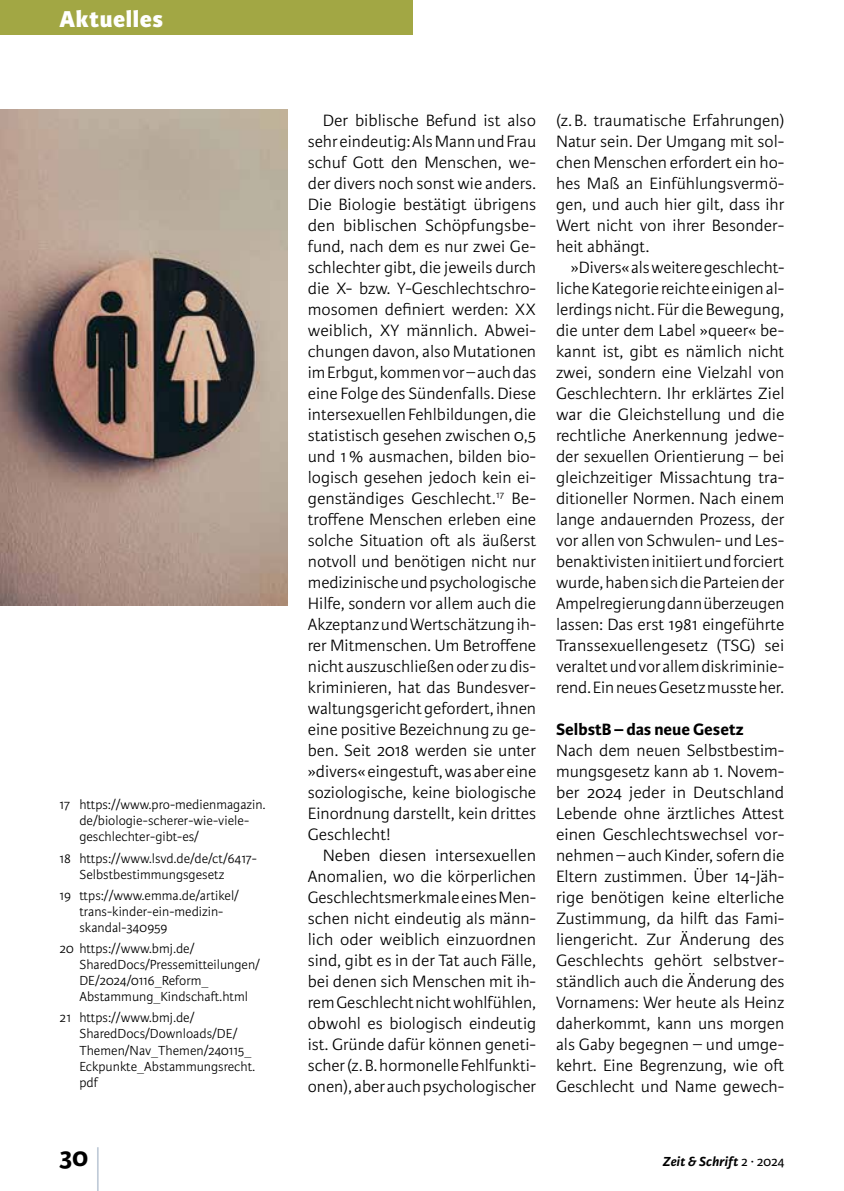
<style>
.page{position:relative;width:844px;height:1191px;background:#fff}
.page>*{position:absolute;margin:0;border:0;box-sizing:border-box;transform-origin:0 0}
.t1{font:300 59.5px "Karmina Sans Basic";color:#9aacc1;scale:.29 1}
.t2{font:700 28px "Karmina Sans Basic";color:#000}
.t3{font:800 24.5px "Karmina Sans Basic";letter-spacing:.025em;color:#fff}
.t4{font:300 17.5px/21px "Karmina Sans Basic";color:#000;text-align:justify}
.t5{font:300 17.5px/21px "Karmina Sans Basic";color:#000;text-align:justify;scale:1.04 1}
.t6{font:700 17.5px "Karmina Sans Basic";color:#000}
.t7{font:300 14px/16.1px "Karmina Sans Basic";color:#000}
.t8{font:italic 700 14px "Karmina Sans Basic";letter-spacing:.015em;color:#000}
.s1{font-weight:400;font-style:normal}
</style>
<div class="page">
<div style="left:0;top:0;width:412px;height:35px;background:#a2a744"></div>
<img style="left:0;top:109px;width:288px;height:496px">
<h3 class="t3" style="left:60px;top:4px;width:105px">Aktuelles</h3>
<p class="t7" style="left:79px;top:797px;width:188px;text-indent:-20px">17 https://www.pro-medienmagazin. de/biologie-scherer-wie-viele&shy;geschlechter-gibt-es/</p>
<p class="t7" style="left:79px;top:850px;width:179px;text-indent:-20px">18 https://www.lsvd.de/de/ct/6417-<br>Selbstbestimmungsgesetz</p>
<p class="t7" style="left:79px;top:887px;width:161px;text-indent:-20px">19 ttps://www.emma.de/artikel/ trans-kinder-ein-medizin&shy;skandal-340959</p>
<p class="t7" style="left:79px;top:940px;width:182px;text-indent:-20px">20 https://www.bmj.de/<br>SharedDocs/Pressemitteilungen/<br>DE/2024/0116_Reform_<br>Abstammung_Kindschaft.html</p>
<p class="t7" style="left:79px;top:1010px;width:177px;text-indent:-20px">21 https://www.bmj.de/<br>SharedDocs/Downloads/DE/<br>Themen/Nav_Themen/240115_<br>Eckpunkte_Abstammungsrecht. pdf</p>
<p class="t4" style="left:308px;top:110px;width:230px;text-indent:15px">Der biblische Befund ist also sehr eindeutig: Als Mann und Frau schuf Gott den Menschen, we&shy;der divers noch sonst wie anders.<br>Die Biologie bestätigt übrigens den biblischen Schöpfungsbe&shy;fund, nach dem es nur zwei Ge&shy;schlechter gibt, die jeweils durch die X- bzw. Y-Geschlechtschro&shy;mosomen definiert werden: XX weiblich, XY männlich. Abwei&shy;chungen davon, also Mutationen im Erbgut, kommen vor – auch das eine Folge des Sündenfalls. Diese intersexuellen Fehlbildungen, die statistisch gesehen zwischen 0,5 und 1% ausmachen, bilden bio&shy;logisch gesehen jedoch kein ei&shy;genständiges Geschlecht.<sup>17</sup> Be&shy;troffene Menschen erleben eine solche Situation oft als äußerst notvoll und benötigen nicht nur medizinische und psychologische Hilfe, sondern vor allem auch die Akzeptanz und Wertschätzung ih&shy;rer Mitmenschen. Um Betroffene nicht auszuschließen oder zu dis&shy;kriminieren, hat das Bundesver&shy;waltungsgericht gefordert, ihnen eine positive Bezeichnung zu ge&shy;ben. Seit 2018 werden sie unter »divers« eingestuft, was aber eine soziologische, keine biologische Einordnung darstellt, kein drittes Geschlecht!</p>
<p class="t5" style="left:308px;top:845px;width:221px;text-indent:15px">Neben diesen intersexuellen Anomalien, wo die körperlichen Geschlechtsmerkmale eines Men&shy;schen nicht eindeutig als männ&shy;lich oder weiblich einzuordnen sind, gibt es in der Tat auch Fälle, bei denen sich Menschen mit ih&shy;rem Geschlecht nicht wohlfühlen, obwohl es biologisch eindeutig ist. Gründe dafür können geneti&shy;scher (z.B. hormonelle Fehlfunkti&shy;onen), aber auch psychologischer</p>
<p class="t4" style="left:556px;top:110px;width:230px">(z.B. traumatische Erfahrungen)<br>Natur sein. Der Umgang mit sol&shy;chen Menschen erfordert ein ho&shy;hes Maß an Einfühlungsvermö&shy;gen, und auch hier gilt, dass ihr Wert nicht von ihrer Besonder&shy;heit abhängt.</p>
<p class="t4" style="left:556px;top:257px;width:230px;text-indent:15px">»Divers« als weitere geschlecht&shy;liche Kategorie reichte einigen al&shy;lerdings nicht. Für die Bewegung, die unter dem Label »queer« be&shy;kannt ist, gibt es nämlich nicht zwei, sondern eine Vielzahl von Geschlechtern. Ihr erklärtes Ziel war die Gleichstellung und die rechtliche Anerkennung jedwe&shy;der sexuellen Orientierung – bei gleichzeitiger Missachtung tra&shy;ditioneller Normen. Nach einem lange andauernden Prozess, der vor allen von Schwulen- und Les&shy;benaktivisten initiiert und forciert wurde, haben sich die Parteien der Ampelregierung dann überzeugen lassen: Das erst 1981 eingeführte Transsexuellengesetz (TSG) sei veraltet und vor allem diskriminie&shy;rend. Ein neues Gesetz musste her.</p>
<p class="t6" style="left:556px;top:719px;width:189px">SelbstB – das neue Gesetz</p>
<p class="t4" style="left:556px;top:740px;width:230px">Nach dem neuen Selbstbestim&shy;mungsgesetz kann ab 1. Novem&shy;ber 2024 jeder in Deutschland Lebende ohne ärztliches Attest einen Geschlechtswechsel vor&shy;nehmen – auch Kinder, sofern die Eltern zustimmen. Über 14-Jäh&shy;rige benötigen keine elterliche Zustimmung, da hilft das Fami&shy;liengericht. Zur Änderung des Geschlechts gehört selbstver&shy;ständlich auch die Änderung des Vornamens: Wer heute als Heinz daherkommt, kann uns morgen als Gaby begegnen – und umge&shy;kehrt. Eine Begrenzung, wie oft Geschlecht und Name gewech-</p>
<h2 class="t2" style="left:60px;top:1141px;width:30px">30</h2>
<h1 class="t1" style="left:96px;top:1140px;width:17px">|</h1>
<p class="t8" style="left:662px;top:1153px;width:123px">Zeit &amp; Schrift <span class="s1">2 ∙ 2024</span></p>
</div>
